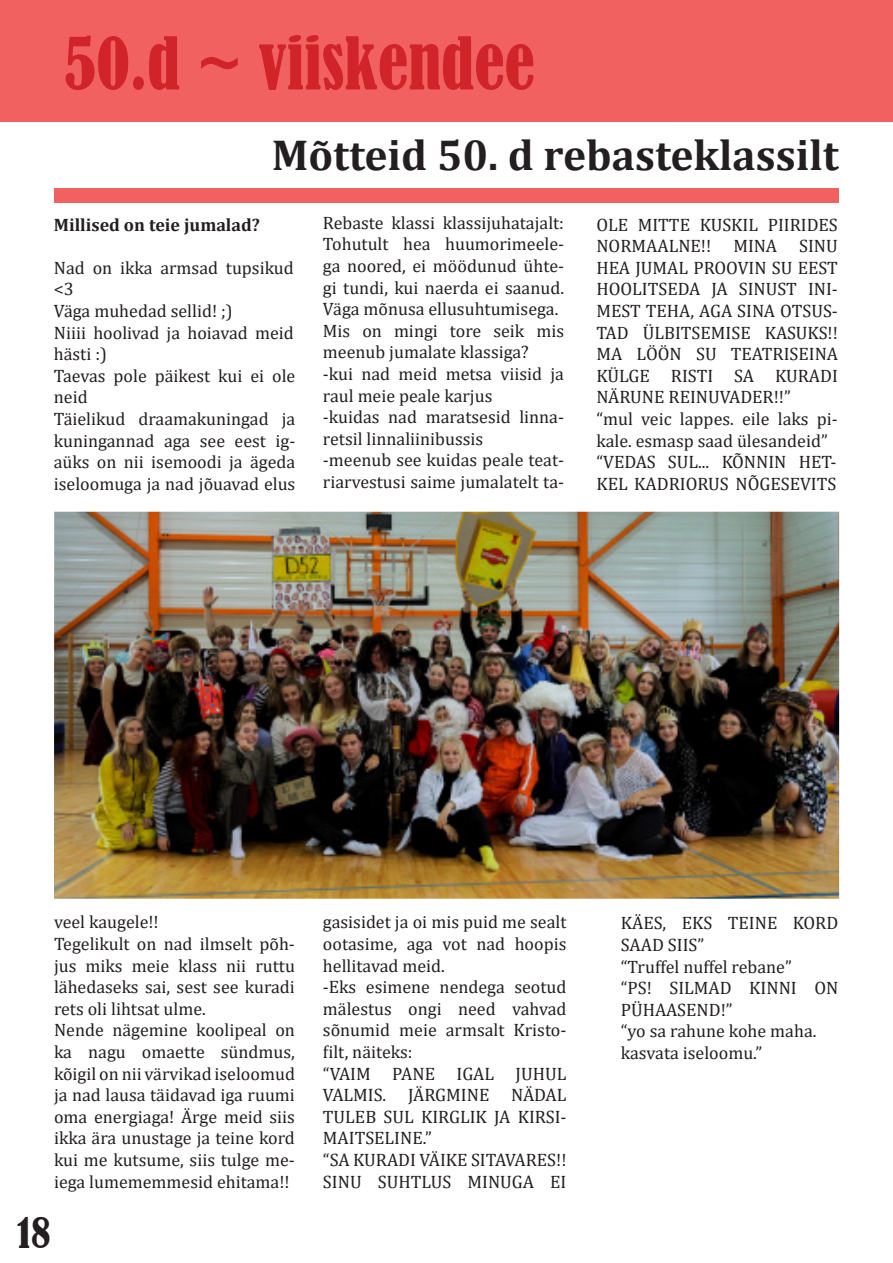
<style>
.page{position:relative;width:893px;height:1263px;background:#fff}
.page>*{position:absolute;margin:0;border:0;box-sizing:border-box;transform-origin:0 0}
.t1{font:condensed 67.5px "Bernard";color:#d1232a}
.t2{font:700 43.5px "Cambria";color:#231f20}
.t3{font:condensed 39px "Bernard";color:#231f20}
.t4{font:18px/21.6px "Cambria";color:#231f20}
.t5{font:700 18px "Cambria";color:#231f20}
</style>
<div class="page">
<div style="left:54px;top:188px;width:785px;height:15px;background:#f16160"></div>
<img style="left:54px;top:512px;width:785px;height:387px">
<div style="left:0;top:0;width:893px;height:122px;background:#f16160"></div>
<p class="t1" style="left:64px;top:24px;width:473px">50.d ~ viiskendee</p>
<p class="t2" style="left:272px;top:124px;width:569px">Mõtteid 50. d rebasteklassilt</p>
<p class="t5" style="left:54px;top:212px;width:208px">Millised on teie jumalad?</p>
<p class="t4" style="left:54px;top:257px;width:242px">Nad on ikka armsad tupsikud &lt;3</p>
<p class="t4" style="left:54px;top:300px;width:180px">Väga muhedad sellid! ;)</p>
<p class="t4" style="left:54px;top:322px;width:242px">Niiii hoolivad ja hoiavad meid hästi :)</p>
<p class="t4" style="left:54px;top:365px;width:243px">Taevas pole päikest kui ei ole neid</p>
<p class="t4" style="left:54px;top:408px;width:243px;text-align:justify">Täielikud draamakuningad ja kuningannad aga see eest ig&shy;aüks on nii isemoodi ja ägeda iseloomuga ja nad jõuavad elus</p>
<p class="t4" style="left:323px;top:212px;width:243px;text-align:justify">Rebaste klassi klassijuhatajalt:<br>Tohutult hea huumorimeele&shy;ga noored, ei möödunud ühte&shy;gi tundi, kui naerda ei saanud.<br>Väga mõnusa ellusuhtumisega.</p>
<p class="t4" style="left:323px;top:320px;width:243px">Mis on mingi tore seik mis meenub jumalate klassiga?</p>
<p class="t4" style="left:323px;top:363px;width:243px">-kui nad meid metsa viisid ja raul meie peale karjus</p>
<p class="t4" style="left:323px;top:406px;width:243px">-kuidas nad maratsesid linna&shy;retsil linnaliinibussis</p>
<p class="t4" style="left:323px;top:449px;width:243px">-meenub see kuidas peale teat&shy;riarvestusi saime jumalatelt ta-</p>
<p class="t4" style="left:596px;top:214px;width:243px;text-align:justify">OLE MITTE KUSKIL PIIRIDES NORMAALNE!! MINA SINU HEA JUMAL PROOVIN SU EEST HOOLITSEDA JA SINUST INI-MEST TEHA, AGA SINA OTSUS-TAD ÜLBITSEMISE KASUKS!!<br>MA LÖÖN SU TEATRISEINA KÜLGE RISTI SA KURADI NÄRUNE REINUVADER!!”</p>
<p class="t4" style="left:596px;top:408px;width:243px">“mul veic lappes. eile laks pi&shy;kale. esmasp saad ülesandeid”</p>
<p class="t4" style="left:596px;top:451px;width:241px">“VEDAS SUL... KÕNNIN HET-<br>KEL KADRIORUS NÕGESEVITS</p>
<p class="t4" style="left:54px;top:911px;width:106px">veel kaugele!!</p>
<p class="t4" style="left:54px;top:933px;width:242px;text-align:justify">Tegelikult on nad ilmselt põh&shy;jus miks meie klass nii ruttu lähedaseks sai, sest see kuradi rets oli lihtsat ulme.</p>
<p class="t4" style="left:54px;top:1019px;width:242px;text-align:justify">Nende nägemine koolipeal on ka nagu omaette sündmus, kõigil on nii värvikad iseloomud ja nad lausa täidavad iga ruumi oma energiaga! Ärge meid siis ikka ära unustage ja teine kord kui me kutsume, siis tulge me&shy;iega lumememmesid ehitama!!</p>
<p class="t3" style="left:17px;top:1210px;width:35px">18</p>
<p class="t4" style="left:323px;top:911px;width:245px;text-align:justify">gasisidet ja oi mis puid me sealt ootasime, aga vot nad hoopis hellitavad meid.</p>
<p class="t4" style="left:323px;top:976px;width:245px;text-align:justify">-Eks esimene nendega seotud mälestus ongi need vahvad sõnumid meie armsalt Kristo&shy;filt, näiteks:</p>
<p class="t4" style="left:323px;top:1062px;width:245px;text-align:justify">“VAIM PANE IGAL JUHUL VALMIS. JÄRGMINE NÄDAL TULEB SUL KIRGLIK JA KIRSI-MAITSELINE.”</p>
<p class="t4" style="left:323px;top:1149px;width:245px">“SA KURADI VÄIKE SITAVARES!!</p>
<p class="t4" style="left:323px;top:1170px;width:245px">SINU SUHTLUS MINUGA EI</p>
<p class="t4" style="left:621px;top:912px;width:219px">KÄES, EKS TEINE KORD<br>SAAD SIIS”</p>
<p class="t4" style="left:621px;top:955px;width:172px">“Truffel nuffel rebane”</p>
<p class="t4" style="left:621px;top:977px;width:219px">“PS! SILMAD KINNI ON<br>PÜHAASEND!”</p>
<p class="t4" style="left:621px;top:1020px;width:197px">“yo sa rahune kohe maha.</p>
<p class="t4" style="left:621px;top:1042px;width:143px">kasvata iseloomu.”</p>
</div>
